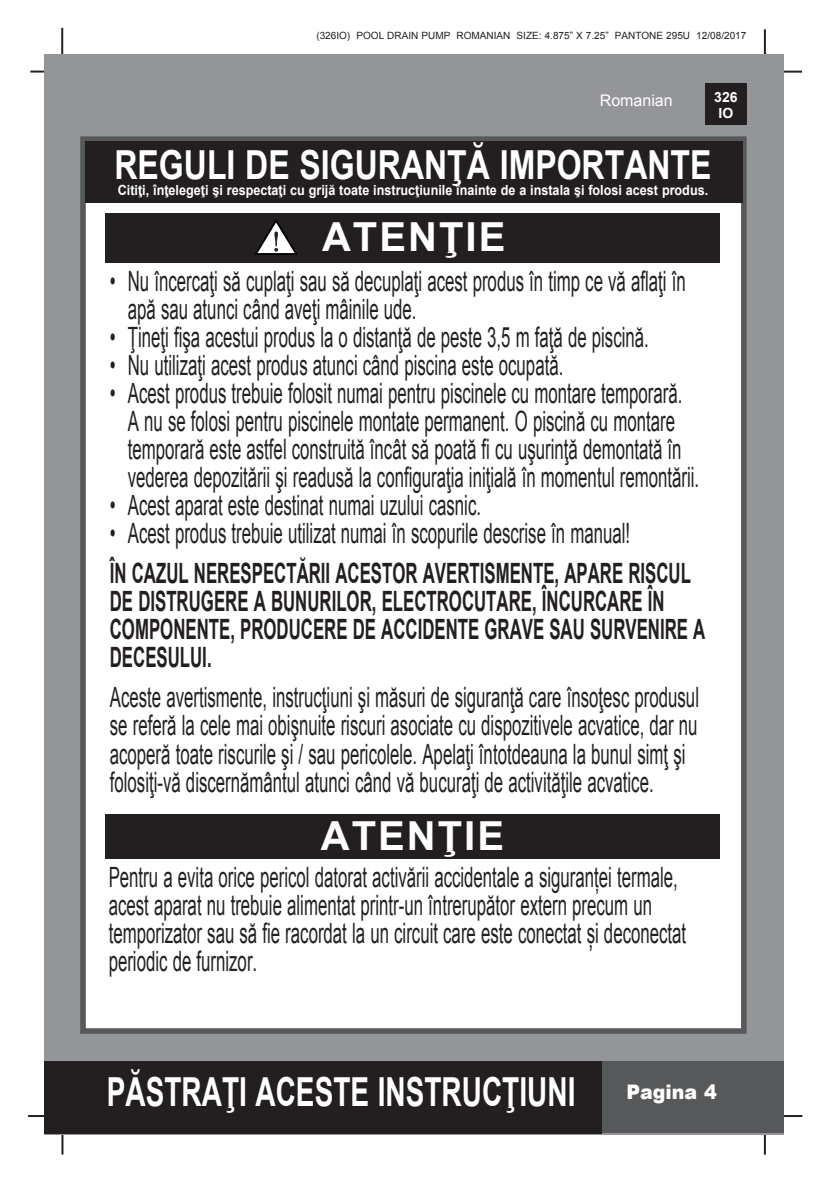
<style>
.page{position:relative;width:836px;height:1191px;background:#fff}
.page>*{position:absolute;margin:0;border:0;box-sizing:border-box;transform-origin:0 0}
.t1{font:700 40px "Arial";color:#fff;scale:.8 1}
.t2{font:700 40px "Arial";color:#fff;scale:.7 1}
.t3{font:700 40px "Arial";letter-spacing:.05em;color:#fff}
.t4{font:28px/28px "Arial";color:#231f20;scale:.6 1}
.t5{font:700 28px/28px "Arial";color:#231f20;scale:.6 1}
.t6{font:900 20px "Arial";color:#fff;scale:.95 1}
.t7{font:16px "Arial";color:#fff}
.t8{font:700 14px "Arial";color:#fff;scale:.9 1}
.t9{font:700 14px/16.8px "Arial";color:#fff;text-align:center}
.t10{font:10px "Arial";color:#231f20}
</style>
<div class="page">
<hr style="left:769px;top:1115px;width:33px;height:2px;background:#231f20">
<hr style="left:772px;top:71px;width:29px;height:2px;background:#231f20">
<hr style="left:763px;top:29px;width:2px;height:34px;background:#231f20">
<hr style="left:763px;top:1123px;width:2px;height:31px;background:#231f20">
<hr style="left:30px;top:71px;width:26px;height:2px;background:#231f20">
<hr style="left:61px;top:28px;width:2px;height:36px;background:#231f20">
<hr style="left:61px;top:1122px;width:2px;height:32px;background:#231f20">
<hr style="left:28px;top:1115px;width:29px;height:2px;background:#231f20">
<div style="left:45px;top:54px;width:738px;height:1080px;background:#939598"></div>
<div style="left:80px;top:136px;width:666px;height:897px;background:#fff;border:6px solid #57585a"></div>
<div style="left:705px;top:84px;width:41px;height:41px;background:#231f20"></div>
<div style="left:45px;top:1061px;width:557px;height:73px;background:#231f20"></div>
<div style="left:602px;top:1061px;width:181px;height:72px;background:#57585a"></div>
<div style="left:85px;top:142px;width:657px;height:61px;background:#231f20"></div>
<div style="left:105px;top:213px;width:614px;height:50px;background:#231f20"></div>
<svg style="left:255px;top:220px;width:42px;height:35px"></svg>
<div style="left:105px;top:814px;width:614px;height:45px;background:#231f20"></div>
<p class="t10" style="left:316px;top:29px;width:431px">(326IO) POOL DRAIN PUMP ROMANIAN SIZE: 4.875” X 7.25” PANTONE 295U 12/08/2017</p>
<p class="t7" style="left:599px;top:90px;width:74px">Romanian</p>
<p class="t9" style="left:714px;top:89px;width:25px">326<br>IO</p>
<p class="t1" style="left:114px;top:139px;width:747px">REGULI DE SIGURANŢĂ IMPORTANTE</p>
<p class="t8" style="left:118px;top:181px;width:657px">Citiţi, înţelegeţi şi respectaţi cu grijă toate instrucţiunile înainte de a instala şi folosi acest produs.</p>
<p class="t3" style="left:322px;top:211px;width:185px">ATENŢIE</p>
<p class="t4" style="left:128px;top:268px;width:931px;text-indent:-18px">• Nu încercaţi să cuplaţi sau să decuplaţi acest produs în timp ce vă aflaţi în apă sau atunci când aveţi mâinile ude.</p>
<p class="t4" style="left:110px;top:324px;width:899px">• Ţineţi fişa acestui produs la o distanţă de peste 3,5 m faţă de piscină.</p>
<p class="t4" style="left:110px;top:352px;width:757px">• Nu utilizaţi acest produs atunci când piscina este ocupată.</p>
<p class="t4" style="left:128px;top:380px;width:953px;text-indent:-18px">• Acest produs trebuie folosit numai pentru piscinele cu montare temporară.<br>A nu se folosi pentru piscinele montate permanent. O piscină cu montare temporară este astfel construită încât să poată fi cu uşurinţă demontată în vederea depozitării şi readusă la configuraţia iniţială în momentul remontării.</p>
<p class="t4" style="left:110px;top:492px;width:620px">• Acest aparat este destinat numai uzului casnic.</p>
<p class="t4" style="left:110px;top:520px;width:868px">• Acest produs trebuie utilizat numai în scopurile descrise în manual!</p>
<p class="t5" style="left:110px;top:560px;width:993px">ÎN CAZUL NERESPECTĂRII ACESTOR AVERTISMENTE, APARE RISCUL DE DISTRUGERE A BUNURILOR, ELECTROCUTARE, ÎNCURCARE ÎN COMPONENTE, PRODUCERE DE ACCIDENTE GRAVE SAU SURVENIRE A DECESULUI.</p>
<p class="t4" style="left:110px;top:684px;width:983px">Aceste avertismente, instrucţiuni şi măsuri de siguranţă care însoţesc produsul se referă la cele mai obişnuite riscuri asociate cu dispozitivele acvatice, dar nu acoperă toate riscurile şi / sau pericolele. Apelaţi întotdeauna la bunul simţ şi folosiţi-vă discernământul atunci când vă bucuraţi de activităţile acvatice.</p>
<p class="t3" style="left:320px;top:809px;width:185px">ATENŢIE</p>
<p class="t4" style="left:109px;top:863px;width:963px">Pentru a evita orice pericol datorat activării accidentale a siguranței termale, acest aparat nu trebuie alimentat printr-un întrerupător extern precum un temporizator sau să fie racordat la un circuit care este conectat și deconectat periodic de furnizor.</p>
<h1 class="t2" style="left:107px;top:1065px;width:670px">PĂSTRAŢI ACESTE INSTRUCŢIUNI</h1>
<p class="t6" style="left:626px;top:1077px;width:97px">Pagina 4</p>
</div>
